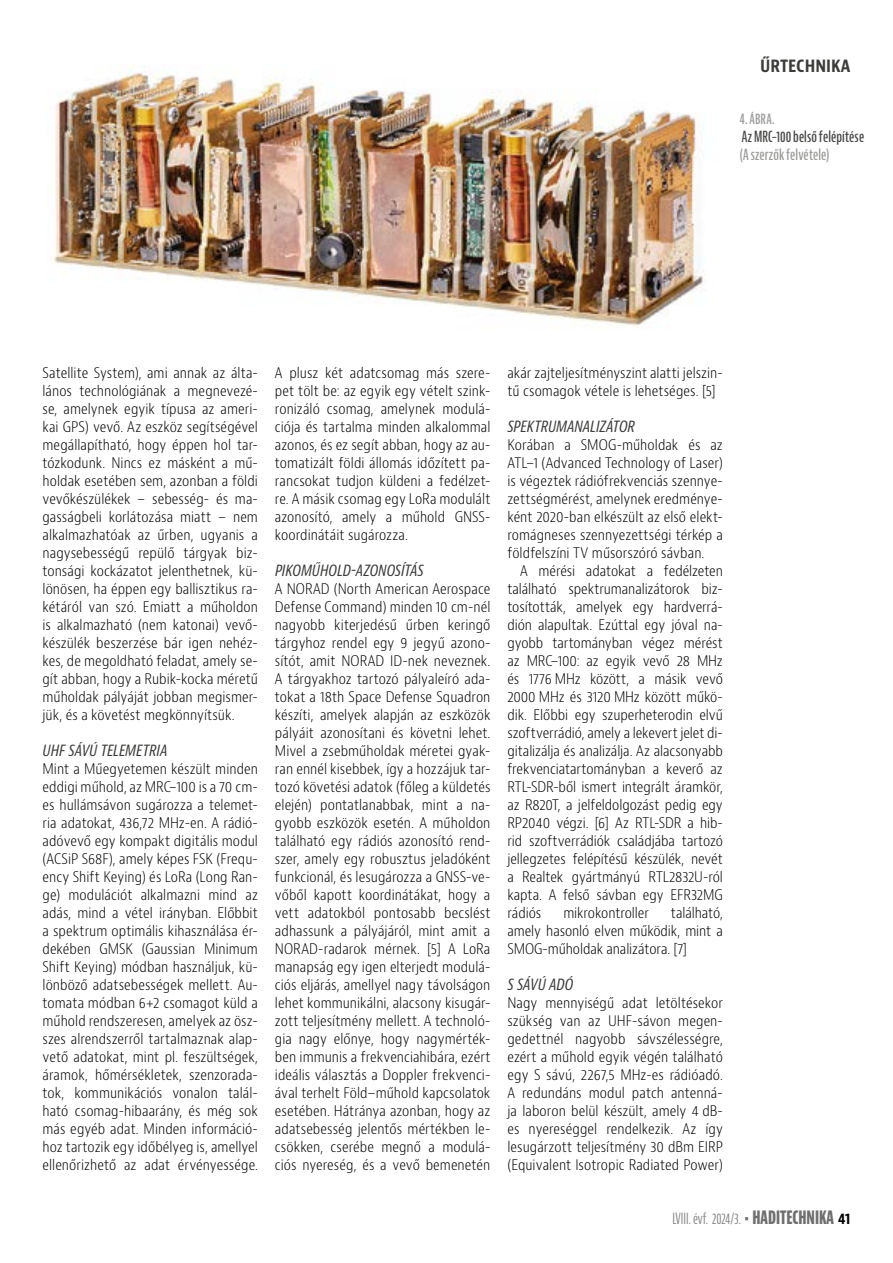
<style>
.page{position:relative;width:893px;height:1263px;background:#fff}
.page>*{position:absolute;margin:0;border:0;box-sizing:border-box;transform-origin:0 0}
.t1{font:700 condensed 18px "Bernino Sans";color:#3c3c3b}
.t2{font:italic condensed 16.5px "Bernino Sans";letter-spacing:-.005em;color:#3c3c3b;scale:.96 1}
.t3{font:extra-condensed 15px "Bernino Sans";letter-spacing:-.005em;color:#878787}
.t4{font:600 extra-condensed 15px "Bernino Sans";letter-spacing:.005em;color:#9d9d9c}
.t5{font:600 extra-condensed 15px "Bernino Sans";letter-spacing:.005em;color:#4a4a49}
.t6{font:300 condensed 14.25px/18px "Bernino Sans";color:#000;text-align:justify;scale:.96 1}
.s1{font-weight:700;font-size:18px;color:#706f6f}
.s2{font-weight:700;font-stretch:condensed;color:#000}
</style>
<div class="page">
<img style="left:53px;top:65px;width:652px;height:263px">
<p class="t1" style="left:760px;top:54px;width:92px">ŰRTECHNIKA</p>
<p class="t4" style="left:740px;top:110px;width:36px">4.ÁBRA.</p>
<p class="t5" style="left:742px;top:128px;width:124px">Az MRC–100 belső felépítése</p>
<p class="t4" style="left:740px;top:146px;width:91px">(A szerzők felvétele)</p>
<p class="t6" style="left:43px;top:364px;width:226px">Satellite System), ami annak az álta&shy;lános technológiának a megnevezé&shy;se, amelynek egyik típusa az ameri&shy;kai GPS) vevő. Az eszköz segítségével megállapítható, hogy éppen hol tar&shy;tózkodunk. Nincs ez másként a mű&shy;holdak esetében sem, azonban a földi vevőkészülékek – sebesség- és ma&shy;gasságbeli korlátozása miatt – nem alkalmazhatóak az űrben, ugyanis a nagysebességű repülő tárgyak biz&shy;tonsági kockázatot jelenthetnek, kü&shy;lönösen, ha éppen egy ballisztikus ra&shy;kétáról van szó. Emiatt a műholdon is alkalmazható (nem katonai) vevő&shy;készülék beszerzése bár igen nehéz&shy;kes, de megoldható feladat, amely se&shy;gít abban, hogy a Rubik-kocka méretű műholdak pályáját jobban megismer&shy;jük, és a követést megkönnyítsük.</p>
<p class="t2" style="left:43px;top:741px;width:132px">UHF SÁVÚ TELEMETRIA</p>
<p class="t6" style="left:43px;top:760px;width:226px">Mint a Műegyetemen készült minden eddigi műhold, az MRC–100 is a 70 cm&shy;es hullámsávon sugározza a telemet&shy;ria adatokat, 436,72 MHz-en. A rádió&shy;adóvevő egy kompakt digitális modul (ACSiP S68F), amely képes FSK (Frequ&shy;ency Shift Keying) és LoRa (Long Ran&shy;ge) modulációt alkalmazni mind az adás, mind a vétel irányban. Előbbit a spektrum optimális kihasználása ér&shy;dekében GMSK (Gaussian Minimum Shift Keying) módban használjuk, kü&shy;lönböző adatsebességek mellett. Au&shy;tomata módban 6+2 csomagot küld a műhold rendszeresen, amelyek az ös - szes alrendszerről tartalmaznak alap&shy;vető adatokat, mint pl. feszültségek, áramok, hőmérsékletek, szenzorada&shy;tok, kommunikációs vonalon talál&shy;ható csomag-hibaarány, és még sok más egyéb adat. Minden információ&shy;hoz tartozik egy időbélyeg is, amellyel ellenőrizhető az adat érvényessége.</p>
<p class="t6" style="left:275px;top:364px;width:226px">A plusz két adatcsomag más szere&shy;pet tölt be: az egyik egy vételt szink&shy;ronizáló csomag, amelynek modulá&shy;ciója és tartalma minden alkalommal azonos, és ez segít abban, hogy az au&shy;tomatizált földi állomás időzített pa&shy;rancsokat tudjon küldeni a fedélzet&shy;re. A másik csomag egy LoRa modulált azonosító, amely a műhold GNSS&shy;koordinátáit sugározza.</p>
<p class="t2" style="left:275px;top:561px;width:157px">PIKOMŰHOLD-AZONOSÍTÁS</p>
<p class="t6" style="left:275px;top:580px;width:226px">A NORAD (North American Aerospace Defense Command) minden 10 cm-nél nagyobb kiterjedésű űrben keringő tárgyhoz rendel egy 9 jegyű azono&shy;sítót, amit NORAD ID-nek neveznek.<br>A tárgyakhoz tartozó pályaleíró ada&shy;tokat a 18th Space Defense Squadron készíti, amelyek alapján az eszközök pályáit azonosítani és követni lehet.<br>Mivel a zsebműholdak méretei gyak&shy;ran ennél kisebbek, így a hozzájuk tar&shy;tozó követési adatok (főleg a küldetés elején) pontatlanabbak, mint a na&shy;gyobb eszközök esetén. A műholdon található egy rádiós azonosító rend&shy;szer, amely egy robusztus jeladóként funkcionál, és lesugározza a GNSS-ve&shy;vőből kapott koordinátákat, hogy a vett adatokból pontosabb becslést adhassunk a pályájáról, mint amit a NORAD-radarok mérnek. [5] A LoRa manapság egy igen elterjedt modulá&shy;ciós eljárás, amellyel nagy távolságon lehet kommunikálni, alacsony kisugár&shy;zott teljesítmény mellett. A technoló&shy;gia nagy előnye, hogy nagymérték&shy;ben immunis a frekvenciahibára, ezért ideális választás a Doppler frekvenci&shy;ával terhelt Föld–műhold kapcsolatok esetében. Hátránya azonban, hogy az adatsebesség jelentős mértékben le&shy;csökken, cserébe megnő a modulá&shy;ciós nyereség, és a vevő bemenetén</p>
<p class="t6" style="left:507px;top:364px;width:226px">akár zajteljesítményszint alatti jelszin&shy;tű csomagok vétele is lehetséges. [5]</p>
<p class="t2" style="left:507px;top:417px;width:134px">SPEKTRUMANALIZÁTOR</p>
<p class="t6" style="left:507px;top:436px;width:226px">Korában a SMOG-műholdak és az ATL–1 (Advanced Technology of Laser) is végeztek rádiófrekvenciás szennye&shy;zettségmérést, amelynek eredménye&shy;ként 2020-ban elkészült az első elekt&shy;romágneses szennyezettségi térkép a földfelszíni TV műsorszóró sávban.</p>
<p class="t6" style="left:507px;top:562px;width:226px;text-indent:13px">A mérési adatokat a fedélzeten található spektrumanalizátorok biz&shy;tosították, amelyek egy hardverrá&shy;dión alapultak. Ezúttal egy jóval na&shy;gyobb tartományban végez mérést az MRC–100: az egyik vevő 28 MHz és 1776 MHz között, a másik vevő 2000 MHz és 3120 MHz között műkö&shy;dik. Előbbi egy szuperheterodin elvű szoftverrádió, amely a lekevert jelet di&shy;gitalizálja és analizálja. Az alacsonyabb frekvenciatartományban a keverő az RTL-SDR-ből ismert integrált áramkör, az R820T, a jelfeldolgozást pedig egy RP2040 végzi. [6] Az RTL-SDR a hib&shy;rid szoftverrádiók családjába tartozó jellegzetes felépítésű készülék, nevét a Realtek gyártmányú RTL2832U-ról kapta. A felső sávban egy EFR32MG rádiós</p>
<p class="t6" style="left:507px;top:904px;width:226px;text-indent:163px">található, amely hasonló elven működik, mint a SMOG-műholdak analizátora. [7]</p>
<p class="t2" style="left:507px;top:975px;width:70px">S SÁVÚ ADÓ</p>
<p class="t6" style="left:507px;top:994px;width:226px">Nagy mennyiségű adat letöltésekor szükség van az UHF-sávon megen&shy;gedettnél nagyobb sávszélességre, ezért a műhold egyik végén található egy S sávú, 2267,5 MHz-es rádióadó.<br>A redundáns modul patch antenná&shy;ja laboron belül készült, amely 4 dB&shy;es nyereséggel rendelkezik. Az így lesugárzott teljesítmény 30 dBm EIRP (Equivalent Isotropic Radiated Power)</p>
<p class="t6" style="left:563px;top:904px;width:90px">mikrokontroller</p>
<p class="t3" style="left:672px;top:1210px;width:180px">LVIII. évf. 2024/3. <span class="s1">• HADITECHNIKA</span> <span class="s2">41</span></p>
</div>
